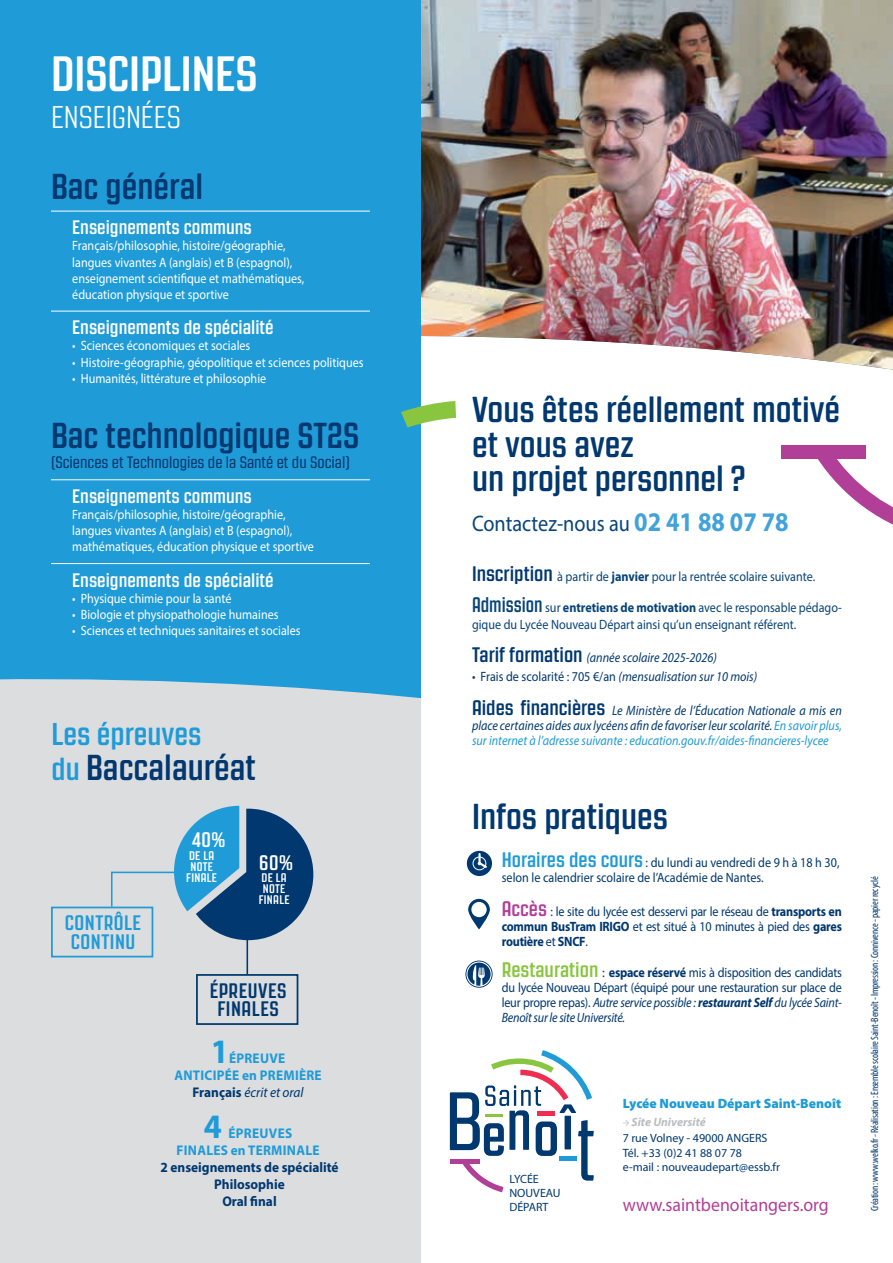
<style>
.page{position:relative;width:893px;height:1263px;background:#fff}
.page>*{position:absolute;margin:0;border:0;box-sizing:border-box;transform-origin:0 0}
.t1{font:700 49.5px "Revolution Gothic";color:#fff}
.t2{font:700 36px/34.5px "Revolution Gothic";color:#00386f}
.t3{font:700 34.35px "Myriad Pro";color:#1f9bd7;scale:.95 1}
.t4{font:700 31.5px "Revolution Gothic";color:#1f9bd7}
.t5{font:300 31.5px "Revolution Gothic";color:#fff}
.t6{font:22.5px "Myriad Pro";color:#08447a;scale:.9 1}
.t7{font:700 21px/18.8px "Revolution Gothic";letter-spacing:.025em;color:#1f9bd7}
.t8{font:700 21px/18.8px "Revolution Gothic";letter-spacing:.025em;color:#00386f;text-align:center}
.t9{font:700 21px "Revolution Gothic";color:#fff}
.t10{font:700 19.5px "Revolution Gothic";color:#fff}
.t11{font:18.75px "Myriad Pro";color:#b13f97;scale:.95 1}
.t12{font:16.5px "Revolution Gothic";color:#00386f}
.t13{font:700 14.1px/16.8px "Myriad Pro";letter-spacing:.02em;color:#1f9bd7;scale:.95 1}
.t14{font:700 14.1px/16.8px "Myriad Pro";color:#00386f;text-align:center;scale:.95 1}
.t15{font:italic 14.1px "Myriad Pro";color:#00386f;scale:.95 1}
.t16{font:13.5px/16.2px "Myriad Pro";color:#fff;scale:.9 1}
.t17{font:13.5px/15px "Myriad Pro";letter-spacing:-.02em;color:#00386f;text-align:justify}
.t18{font:13.5px/16.5px "Myriad Pro";color:#08447a;scale:.9 1}
.t19{font:italic 13.5px/15px "Myriad Pro";color:#00386f;scale:.9 1}
.t20{font:13.5px/15px "Myriad Pro";color:#00386f;scale:.9 1}
.t21{font:13.5px/15px "Myriad Pro";letter-spacing:-.02em;color:#00386f;text-align:justify;scale:.9 1}
.t22{font:italic 13.5px "Myriad Pro";color:#1f9bd7;scale:.9 1}
.t23{font:900 13.5px "Myriad Pro";color:#1f9bd7}
.t24{font:700 12.45px/10.9px "Revolution Gothic";letter-spacing:.025em;color:#fff;text-align:center}
.t25{font:12px/14.4px "Myriad Pro";color:#00386f}
.t26{font:condensed 10.5px "Myriad Pro";letter-spacing:-.02em;color:#00386f}
.s1{font-size:31.5px;color:#1f9bd7}
.s2{font-weight:700;font-style:normal}
.s3{font-weight:700;font-size:27px;color:#42a2da}
.s4{font-family:"Revolution Gothic";font-weight:700;font-size:21px;color:#00386f}
.s5{font-weight:700}
.s6{font-family:"Revolution Gothic";font-weight:700;font-size:21px}
.s7{font-family:"Revolution Gothic";font-weight:700;font-style:normal;font-size:21px}
.s8{font-style:italic}
.s9{color:#1f9bd7}
.s10{font-family:"Revolution Gothic";font-weight:700;font-size:21px;color:#1f9bd7}
.s11{font-family:"Revolution Gothic";font-weight:700;font-size:21px;color:#b13f97}
.s12{font-family:"Revolution Gothic";font-weight:700;font-size:21px;color:#89c53f}
.s13{font-weight:700;font-style:italic}
.s14{font-family:"Minion Pro";color:#bcbdc0}
.s15{font-weight:700;font-style:italic;color:#bcbdc0}
</style>
<div class="page">
<img style="left:421px;top:0;width:472px;height:370px">
<div style="left:0;top:0;width:421px;height:1020px;background:#1f9bd7"></div>
<div style="left:0;top:679px;width:421px;height:584px;background:#dcdddf"></div>
<svg style="left:465px;top:960px;width:28px;height:28px"></svg>
<svg style="left:466px;top:961px;width:26px;height:26px"></svg>
<svg style="left:468px;top:899px;width:22px;height:30px"></svg>
<div style="left:471px;top:902px;width:16px;height:15px;background:#fff;border-radius:50%"></div>
<svg style="left:450px;top:1050px;width:144px;height:142px"></svg>
<div style="left:781px;top:445px;width:84px;height:14px;background:#b13f97"></div>
<svg style="left:818px;top:449px;width:75px;height:76px"></svg>
<hr style="left:51px;top:211px;width:319px;height:1px;background:#fff">
<hr style="left:51px;top:311px;width:319px;height:1px;background:#fff">
<hr style="left:51px;top:479px;width:319px;height:1px;background:#fff">
<hr style="left:51px;top:563px;width:319px;height:1px;background:#fff">
<svg style="left:401px;top:401px;width:55px;height:26px"></svg>
<svg style="left:467px;top:851px;width:25px;height:25px"></svg>
<div style="left:473px;top:857px;width:13px;height:13px;border:1px solid #fff;border-radius:50%"></div>
<div style="left:51px;top:907px;width:102px;height:50px;border:2px solid #1f9bd7"></div>
<div style="left:183px;top:809px;width:130px;height:131px;background:#00386f;border-radius:50%"></div>
<div style="left:196px;top:974px;width:102px;height:51px;border:2px solid #00386f"></div>
<svg style="left:110px;top:803px;width:139px;height:173px"></svg>
<h1 class="t1" style="left:51px;top:47px;width:208px">DISCIPLINES</h1>
<h3 class="t5" style="left:51px;top:101px;width:131px">ENSEIGNÉES</h3>
<h2 class="t2" style="left:51px;top:169px;width:154px">Bac général</h2>
<h3 class="t10" style="left:72px;top:217px;width:181px">Enseignements communs</h3>
<p class="t16" style="left:72px;top:237px;width:259px">Français/philosophie, histoire/géographie, langues vivantes A (anglais) et B (espagnol), enseignement scientifique et mathématiques, éducation physique et sportive</p>
<h3 class="t10" style="left:72px;top:317px;width:203px">Enseignements de spécialité</h3>
<p class="t16" style="left:72px;top:337px;width:199px">• Sciences économiques et sociales</p>
<p class="t16" style="left:72px;top:354px;width:325px">• Histoire-géographie, géopolitique et sciences politiques</p>
<p class="t16" style="left:72px;top:370px;width:217px">• Humanités, littérature et philosophie</p>
<h2 class="t2" style="left:51px;top:418px;width:310px">Bac technologique ST2S</h2>
<p class="t12" style="left:51px;top:453px;width:300px">(Sciences et Technologies de la Santé et du Social)</p>
<h3 class="t10" style="left:72px;top:485px;width:181px">Enseignements communs</h3>
<p class="t16" style="left:72px;top:506px;width:270px">Français/philosophie, histoire/géographie, langues vivantes A (anglais) et B (espagnol), mathématiques, éducation physique et sportive</p>
<h3 class="t10" style="left:72px;top:569px;width:203px">Enseignements de spécialité</h3>
<p class="t16" style="left:72px;top:590px;width:178px">• Physique chimie pour la santé</p>
<p class="t16" style="left:72px;top:606px;width:231px">• Biologie et physiopathologie humaines</p>
<p class="t16" style="left:72px;top:622px;width:255px">• Sciences et techniques sanitaires et sociales</p>
<h3 class="t4" style="left:52px;top:717px;width:151px">Les épreuves</h3>
<h2 class="t2" style="left:52px;top:750px;width:206px"><span class="s1">du</span> Baccalauréat</h2>
<h3 class="t7" style="left:65px;top:913px;width:78px">CONTRÔLE<br>CONTINU</h3>
<h3 class="t9" style="left:192px;top:828px;width:35px">40%</h3>
<p class="t24" style="left:186px;top:850px;width:32px">DE LA<br>NOTE<br>FINALE</p>
<h3 class="t9" style="left:259px;top:851px;width:35px">60%</h3>
<p class="t24" style="left:259px;top:872px;width:32px">DE LA<br>NOTE<br>FINALE</p>
<h3 class="t8" style="left:210px;top:981px;width:78px">ÉPREUVES<br>FINALES</h3>
<h3 class="t3" style="left:211px;top:1029px;width:21px">1</h3>
<p class="t13" style="left:229px;top:1049px;width:61px">ÉPREUVE</p>
<p class="t13" style="left:174px;top:1066px;width:157px">ANTICIPÉE en PREMIÈRE</p>
<p class="t15" style="left:192px;top:1083px;width:119px"><span class="s2">Français</span> écrit et oral</p>
<h3 class="t3" style="left:204px;top:1104px;width:21px">4</h3>
<p class="t13" style="left:177px;top:1124px;width:152px;text-indent:52px">ÉPREUVES<br>FINALES en TERMINALE</p>
<p class="t14" style="left:160px;top:1158px;width:189px">2 enseignements de spécialité<br>Philosophie<br>Oral final</p>
<h2 class="t2" style="left:472px;top:393px;width:370px">Vous êtes réellement motivé et vous avez<br>un projet personnel ?</h2>
<h3 class="t6" style="left:472px;top:509px;width:353px">Contactez-nous au <span class="s3">02 41 88 07 78</span></h3>
<p class="t18" style="left:472px;top:568px;width:383px"><span class="s4">Inscription</span> à partir de <span class="s5">janvier</span> pour la rentrée scolaire suivante.</p>
<p class="t18" style="left:472px;top:599px;width:413px"><span class="s6">Admission</span> sur <span class="s5">entretiens de motivation</span> avec le responsable pédago&shy;gique du Lycée Nouveau Départ ainsi qu’un enseignant référent.</p>
<p class="t19" style="left:472px;top:650px;width:273px"><span class="s7">Tarif formation</span> (année scolaire 2025-2026)</p>
<p class="t20" style="left:472px;top:669px;width:318px">• Frais de scolarité : 705 €/an <span class="s8">(mensualisation sur 10 mois)</span></p>
<p class="t19" style="left:472px;top:703px;width:413px"><span class="s7">Aides financières</span> Le Ministère de l’Éducation Nationale a mis en place certaines aides aux lycéens afin de favoriser leur scolarité. <span class="s9">En savoir plus,</span></p>
<p class="t22" style="left:472px;top:732px;width:398px">sur internet à l’adresse suivante : education.gouv.fr/aides-financieres-lycee</p>
<h2 class="t2" style="left:472px;top:799px;width:197px">Infos pratiques</h2>
<p class="t20" style="left:502px;top:855px;width:377px"><span class="s10">Horaires des cours</span> : du lundi au vendredi de 9 h à 18 h 30, selon le calendrier scolaire de l’Académie de Nantes.</p>
<p class="t21" style="left:502px;top:903px;width:379px"><span class="s11">Accès</span> : le site du lycée est desservi par le réseau de <span class="s5">transports en commun BusTram IRIGO</span> et est situé à 10 minutes à pied des <span class="s5">gares routière</span> et <span class="s5">SNCF</span>.</p>
<p class="t17" style="left:502px;top:965px;width:342px"><span class="s12">Restauration</span> : <span class="s5">espace réservé</span> mis à disposition des candidats du lycée Nouveau Départ (équipé pour une restauration sur place de leur propre repas). <span class="s8">Autre service possible :</span> <span class="s13">restaurant Self</span> <span class="s8">du lycée Saint-Benoît sur le site Université.</span></p>
<p class="t25" style="left:509px;top:1171px;width:53px">LYCÉE<br>NOUVEAU<br>DÉPART</p>
<p class="t23" style="left:623px;top:1094px;width:220px">Lycée Nouveau Départ Saint-Benoît</p>
<p class="t25" style="left:623px;top:1113px;width:146px;line-height:16.5px"><span class="s14">→</span> <span class="s15">Site Université<br></span>7 rue Volney - 49000 ANGERS</p>
<p class="t25" style="left:623px;top:1145px;width:159px">Tél. +33 (0)2 41 88 07 78<br>e-mail : nouveaudepart@essb.fr</p>
<h3 class="t11" style="left:623px;top:1193px;width:219px">www.saintbenoitangers.org</h3>
<p class="t26" style="left:868px;top:1211px;width:336px;rotate:-90deg">Création : www.welko.fr - Réalisation : Ensemble scolaire Saint-Benoît - Impression : Connivence - papier recyclé</p>
</div>
